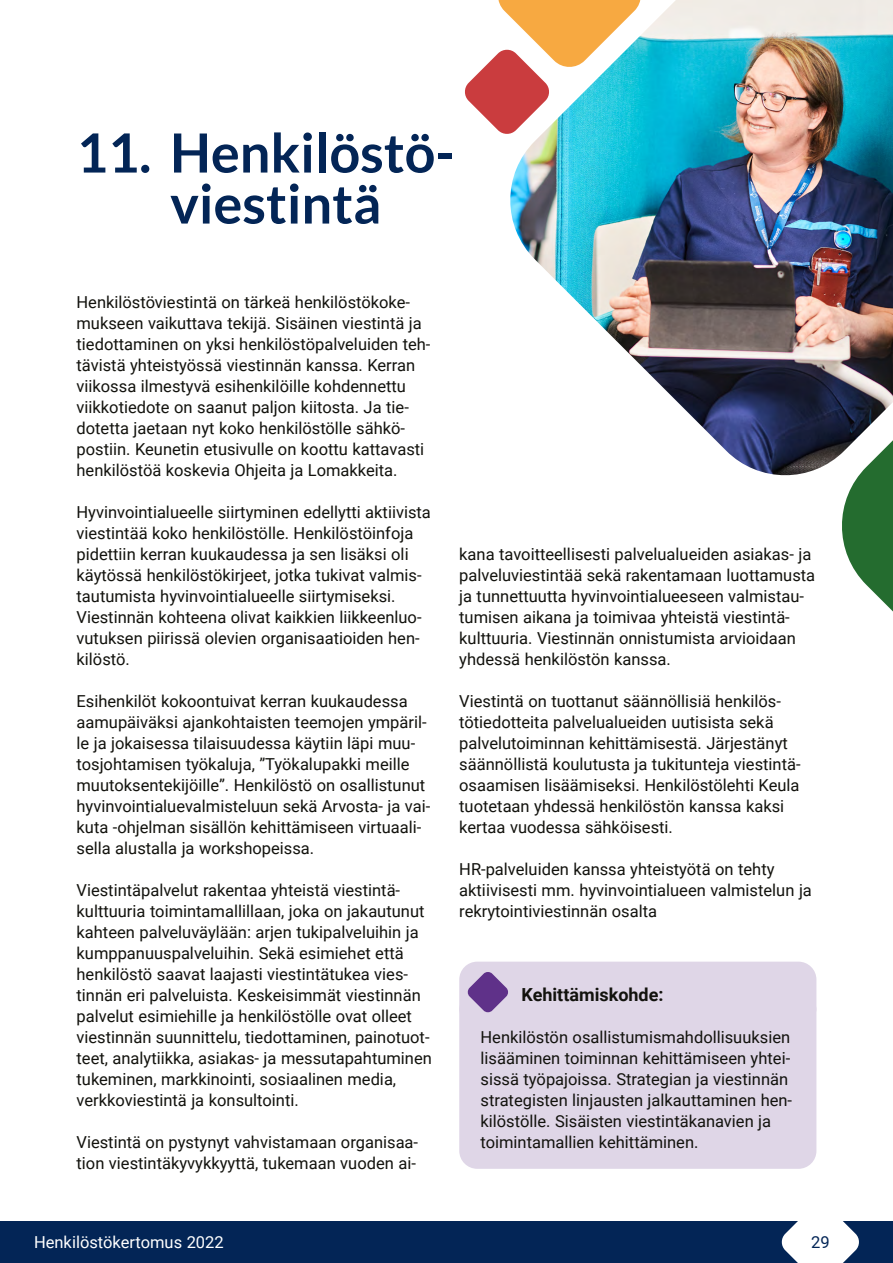
<style>
.page{position:relative;width:893px;height:1263px;background:#fff}
.page>*{position:absolute;margin:0;border:0;box-sizing:border-box;transform-origin:0 0}
.Otsikko_1_H2{font:700 54px/51px "Lato";color:#032556;text-align:center}
.Kehittämiskohde-otsi{font:700 18px "Roboto";color:#12120d}
.Leipäteksti{font:16.5px/21px "Roboto";color:#12120d}
.Kehittämiskohde-leip{font:16.5px/21px "Roboto";color:#12120d}
.t1{font:16.5px "Roboto";color:#fff}
.t2{font:16.5px "Roboto";color:#032556}
</style>
<div class="page">
<div style="left:0;top:1221px;width:893px;height:42px;background:#032556"></div>
<svg style="left:781px;top:1221px;width:78px;height:42px"></svg>
<svg style="left:465px;top:0;width:44px;height:134px"></svg>
<svg style="left:842px;top:477px;width:51px;height:135px"></svg>
<img style="left:509px;top:0;width:384px;height:477px">
<div style="left:459px;top:962px;width:357px;height:64px;background:#dfd6e7;border-radius:18px"></div>
<div style="left:459px;top:992px;width:357px;height:177px;background:#dfd6e7;border-radius:18px"></div>
<svg style="left:467px;top:972px;width:41px;height:41px"></svg>
<h2 class="Otsikko_1_H2" style="left:77px;top:127px;width:380px">11. Henkilöstö&shy;viestintä</h2>
<p class="Leipäteksti" style="left:77px;top:291px;width:355px">Henkilöstöviestintä on tärkeä henkilöstökoke&shy;mukseen vaikuttava tekijä. Sisäinen viestintä ja tiedottaminen on yksi henkilöstöpalveluiden teh&shy;tävistä yhteistyössä viestinnän kanssa. Kerran viikossa ilmestyvä esihenkilöille kohdennettu viikkotiedote on saanut paljon kiitosta. Ja tie&shy;dotetta jaetaan nyt koko henkilöstölle sähkö&shy;postiin. Keunetin etusivulle on koottu kattavasti henkilöstöä koskevia Ohjeita ja Lomakkeita.</p>
<p class="Leipäteksti" style="left:77px;top:501px;width:356px">Hyvinvointialueelle siirtyminen edellytti aktiivista viestintää koko henkilöstölle. Henkilöstöinfoja pidettiin kerran kuukaudessa ja sen lisäksi oli käytössä henkilöstökirjeet, jotka tukivat valmis&shy;tautumista hyvinvointialueelle siirtymiseksi.<br>Viestinnän kohteena olivat kaikkien liikkeenluo&shy;vutuksen piirissä olevien organisaatioiden hen&shy;kilöstö.</p>
<p class="Leipäteksti" style="left:77px;top:690px;width:355px">Esihenkilöt kokoontuivat kerran kuukaudessa aamupäiväksi ajankohtaisten teemojen ympäril&shy;le ja jokaisessa tilaisuudessa käytiin läpi muu&shy;tosjohtamisen työkaluja, ”Työkalupakki meille muutoksentekijöille”. Henkilöstö on osallistunut hyvinvointialuevalmisteluun sekä Arvosta- ja vai&shy;kuta -ohjelman sisällön kehittämiseen virtuaali&shy;sella alustalla ja workshopeissa.</p>
<p class="Leipäteksti" style="left:77px;top:879px;width:357px">Viestintäpalvelut rakentaa yhteistä viestintä&shy;kulttuuria toimintamallillaan, joka on jakautunut kahteen palveluväylään: arjen tukipalveluihin ja kumppanuuspalveluihin. Sekä esimiehet että henkilöstö saavat laajasti viestintätukea vies&shy;tinnän eri palveluista. Keskeisimmät viestinnän palvelut esimiehille ja henkilöstölle ovat olleet viestinnän suunnittelu, tiedottaminen, painotuot&shy;teet, analytiikka, asiakas- ja messutapahtuminen tukeminen, markkinointi, sosiaalinen media, verkkoviestintä ja konsultointi.</p>
<p class="Leipäteksti" style="left:77px;top:1131px;width:343px">Viestintä on pystynyt vahvistamaan organisaa&shy;tion viestintäkyvykkyyttä, tukemaan vuoden ai-</p>
<p class="Leipäteksti" style="left:459px;top:543px;width:357px">kana tavoitteellisesti palvelualueiden asiakas- ja palveluviestintää sekä rakentamaan luottamusta ja tunnettuutta hyvinvointialueeseen valmistau&shy;tumisen aikana ja toimivaa yhteistä viestintä&shy;kulttuuria. Viestinnän onnistumista arvioidaan yhdessä henkilöstön kanssa.</p>
<p class="Leipäteksti" style="left:459px;top:690px;width:343px">Viestintä on tuottanut säännöllisiä henkilös&shy;tötiedotteita palvelualueiden uutisista sekä palvelutoiminnan kehittämisestä. Järjestänyt säännöllistä koulutusta ja tukitunteja viestintä&shy;osaamisen lisäämiseksi. Henkilöstölehti Keula tuotetaan yhdessä henkilöstön kanssa kaksi kertaa vuodessa sähköisesti.</p>
<p class="Leipäteksti" style="left:459px;top:858px;width:354px">HR-palveluiden kanssa yhteistyötä on tehty aktiivisesti mm. hyvinvointialueen valmistelun ja rekrytointiviestinnän osalta</p>
<p class="Kehittämiskohde-otsi" style="left:521px;top:982px;width:144px">Kehittämiskohde:</p>
<p class="Kehittämiskohde-leip" style="left:480px;top:1026px;width:313px">Henkilöstön osallistumismahdollisuuksien lisääminen toiminnan kehittämiseen yhtei&shy;sissä työpajoissa. Strategian ja viestinnän strategisten linjausten jalkauttaminen hen&shy;kilöstölle. Sisäisten viestintäkanavien ja toimintamallien kehittäminen.</p>
<p class="t1" style="left:34px;top:1231px;width:191px">Henkilöstökertomus 2022</p>
<p class="t2" style="left:811px;top:1231px;width:20px">29</p>
</div>
